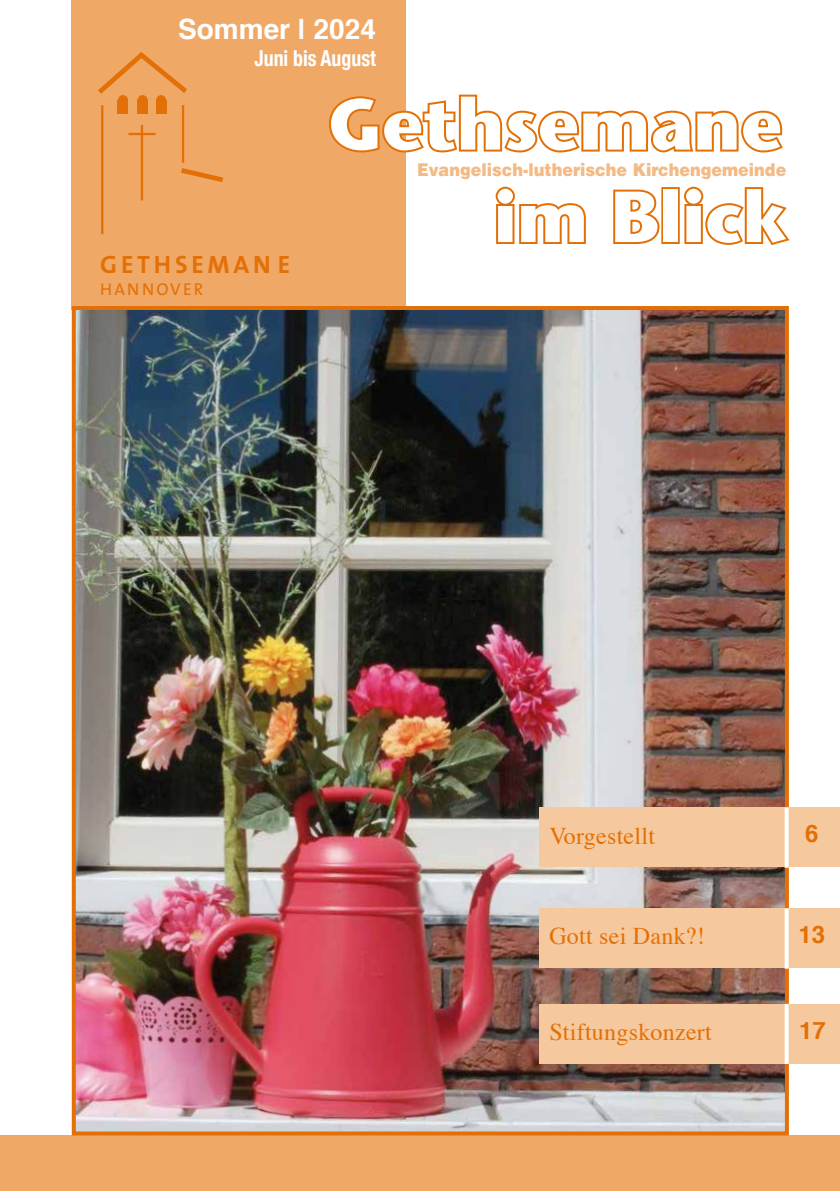
<style>
.page{position:relative;width:840px;height:1191px;background:#fff}
.page>*{position:absolute;margin:0;border:0;box-sizing:border-box;transform-origin:0 0}
.t1{font:700 72px "Stone Sans";color:#fff}
.t2{font:700 28px "Helvetica";color:#fff}
.t3{font:25.2px "The Sans Bold Caps";letter-spacing:.15em;color:#e37006}
.t4{font:24px "Times";letter-spacing:.01em;color:#e37006}
.t5{font:700 24px "Helvetica";color:#e37006}
.t6{font:700 condensed 22px "Helvetica Neue";color:#fff;scale:.9 1}
.t7{font:900 17.6px "Helvetica";color:#f4ba85;scale:.91 1}
.t8{font:17.2px "The Sans";letter-spacing:.13em;color:#e37006}
</style>
<div class="page">
<div style="left:0;top:1135px;width:839px;height:56px;background:#f0a867"></div>
<div style="left:71px;top:0;width:334px;height:309px;background:#f0a867"></div>
<hr style="left:101px;top:105px;width:2px;height:129px;background:#e37006">
<hr style="left:182px;top:105px;width:2px;height:58px;background:#e37006">
<div style="left:118px;top:95px;width:10px;height:10px;background:#e37006;border-radius:50%"></div>
<div style="left:118px;top:100px;width:10px;height:13px;background:#e37006"></div>
<div style="left:137px;top:95px;width:10px;height:10px;background:#e37006;border-radius:50%"></div>
<div style="left:137px;top:100px;width:10px;height:13px;background:#e37006"></div>
<div style="left:156px;top:95px;width:10px;height:10px;background:#e37006;border-radius:50%"></div>
<div style="left:156px;top:100px;width:10px;height:13px;background:#e37006"></div>
<svg style="left:98px;top:52px;width:89px;height:42px"></svg>
<svg style="left:181px;top:168px;width:42px;height:14px"></svg>
<hr style="left:128px;top:133px;width:27px;height:2px;background:#e37006">
<hr style="left:141px;top:125px;width:2px;height:75px;background:#e37006">
<img style="left:77px;top:311px;width:706px;height:819px">
<div style="left:72px;top:306px;width:716px;height:829px;border:4px solid #e37006"></div>
<div style="left:539px;top:1003px;width:300px;height:60px;background:#f6c89d"></div>
<svg style="left:784px;top:1003px;width:4px;height:61px"></svg>
<div style="left:539px;top:908px;width:300px;height:60px;background:#f6c89d"></div>
<svg style="left:784px;top:908px;width:4px;height:60px"></svg>
<div style="left:539px;top:807px;width:300px;height:60px;background:#f6c89d"></div>
<svg style="left:784px;top:807px;width:4px;height:60px"></svg>
<svg style="left:329px;top:93px;width:454px;height:61px"></svg>
<svg style="left:495px;top:186px;width:295px;height:59px"></svg>
<p class="t2" style="left:178px;top:7px;width:199px">Sommer | 2024</p>
<p class="t6" style="left:254px;top:40px;width:136px">Juni bis August</p>
<h1 class="t1" style="left:328px;top:81px;width:455px">Gethsemane</h1>
<p class="t7" style="left:417px;top:158px;width:407px">Evangelisch-lutherische Kirchengemeinde</p>
<p class="t3" style="left:100px;top:243px;width:191px">GETHSEMAN E</p>
<p class="t8" style="left:100px;top:275px;width:105px">HANNOVER</p>
<h1 class="t1" style="left:493px;top:174px;width:295px">im Blick</h1>
<p class="t4" style="left:549px;top:813px;width:107px">Vorgestellt</p>
<p class="t5" style="left:804px;top:814px;width:15px">6</p>
<p class="t4" style="left:549px;top:913px;width:157px">Gott sei Dank?!</p>
<p class="t5" style="left:798px;top:915px;width:28px">13</p>
<p class="t4" style="left:549px;top:1009px;width:164px">Stiftungskonzert</p>
<p class="t5" style="left:798px;top:1011px;width:28px">17</p>
</div>
